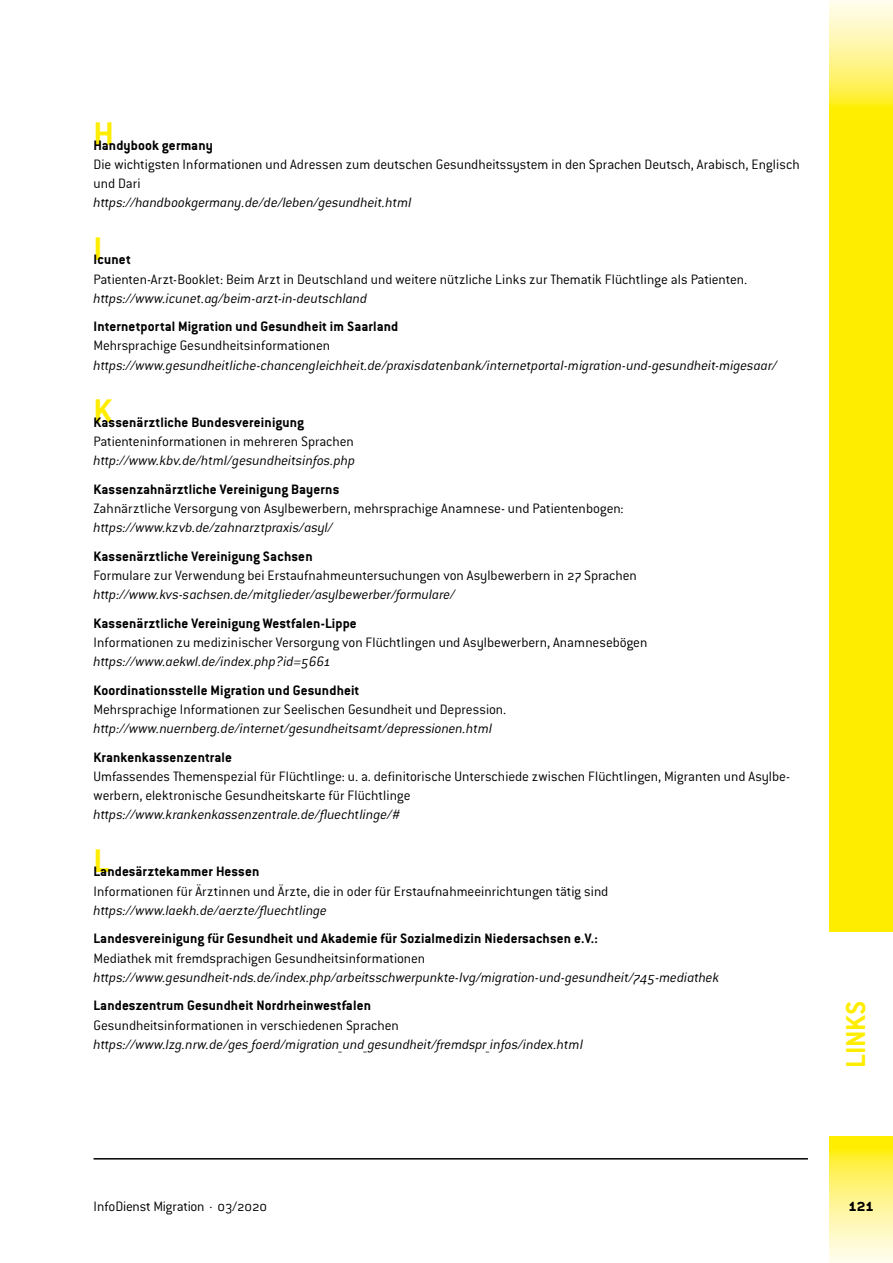
<style>
.page{position:relative;width:893px;height:1263px;background:#fff}
.page>*{position:absolute;margin:0;border:0;box-sizing:border-box;transform-origin:0 0}
.L00_Linksammlung{font:700 36px "Conduit ITC Pro";color:#ffed00}
.t1{font:700 30px "Conduit ITC Pro";letter-spacing:-.005em;color:#ffed00}
.t2{font:700 18px "Conduit ITC Pro";color:#000}
.L00_Linksammlung-2{font:300 15px/19.2px "Conduit ITC Pro";letter-spacing:-.005em;color:#000}
.L00_Linksammlung-3{font:italic 300 15px/19.2px "Conduit ITC Pro";letter-spacing:-.005em;color:#000}
.s1{font-weight:700}
.s2{font-style:italic}
.s3{font-weight:700;font-style:normal}
.s4{font-style:normal}
</style>
<div class="page">
<div style="left:829px;top:119px;width:64px;height:1017px;background:#ffed00"></div>
<svg style="left:829px;top:1136px;width:64px;height:127px;background:#fff483"></svg>
<svg style="left:829px;top:0;width:64px;height:119px;background:#fff484"></svg>
<hr style="left:94px;top:1158px;width:714px;height:1px;background:#000">
<div style="left:829px;top:932px;width:64px;height:204px;background:#fff"></div>
<p class="L00_Linksammlung" style="left:94px;top:113px;width:22px">H</p>
<p class="L00_Linksammlung-2" style="left:94px;top:135px;width:708px"><span class="s1">Handybook germany<br></span>Die wichtigsten Informationen und Adressen zum deutschen Gesundheitssystem in den Sprachen Deutsch, Arabisch, Englisch und Dari<br><span class="s2">https://handbookgermany.de/de/leben/gesundheit.html</span></p>
<p class="L00_Linksammlung" style="left:94px;top:228px;width:10px">I</p>
<p class="L00_Linksammlung-2" style="left:94px;top:250px;width:655px"><span class="s1">Icunet<br></span>Patienten-Arzt-Booklet: Beim Arzt in Deutschland und weitere nützliche Links zur Thematik Flüchtlinge als Patienten. <span class="s2">https://www.icunet.ag/beim-arzt-in-deutschland</span></p>
<p class="L00_Linksammlung-3" style="left:94px;top:317px;width:685px"><span class="s3">Internetportal Migration und Gesundheit im Saarland<br></span><span class="s4">Mehrsprachige Gesundheitsinformationen </span>https://www.gesundheitliche-chancengleichheit.de/praxisdatenbank/internetportal-migration-und-gesundheit-migesaar/</p>
<p class="L00_Linksammlung" style="left:94px;top:390px;width:20px">K</p>
<p class="L00_Linksammlung-3" style="left:94px;top:413px;width:263px"><span class="s3">Kassenärztliche Bundesvereinigung<br></span><span class="s4">Patienteninformationen in mehreren Sprachen </span>http://www.kbv.de/html/gesundheitsinfos.php</p>
<p class="L00_Linksammlung-2" style="left:94px;top:480px;width:532px"><span class="s1">Kassenzahnärztliche Vereinigung Bayerns<br></span>Zahnärztliche Versorgung von Asylbewerbern, mehrsprachige Anamnese- und Patientenbogen: <span class="s2">https://www.kzvb.de/zahnarztpraxis/asyl/</span></p>
<p class="L00_Linksammlung-2" style="left:94px;top:547px;width:545px"><span class="s1">Kassenärztliche Vereinigung Sachsen<br></span>Formulare zur Verwendung bei Erstaufnahmeuntersuchungen von Asylbewerbern in 27 Sprachen <span class="s2">http://www.kvs-sachsen.de/mitglieder/asylbewerber/formulare/</span></p>
<p class="L00_Linksammlung-2" style="left:94px;top:614px;width:555px"><span class="s1">Kassenärztliche Vereinigung Westfalen-Lippe<br></span>Informationen zu medizinischer Versorgung von Flüchtlingen und Asylbewerbern, Anamnesebögen <span class="s2">https://www.aekwl.de/index.php?id=5661</span></p>
<p class="L00_Linksammlung-3" style="left:94px;top:681px;width:414px"><span class="s3">Koordinationsstelle Migration und Gesundheit<br></span><span class="s4">Mehrsprachige Informationen zur Seelischen Gesundheit und Depression. </span>http://www.nuernberg.de/internet/gesundheitsamt/depressionen.html</p>
<p class="L00_Linksammlung-2" style="left:94px;top:747px;width:698px"><span class="s1">Krankenkassenzentrale<br></span>Umfassendes Themenspezial für Flüchtlinge: u. a. definitorische Unterschiede zwischen Flüchtlingen, Migranten und Asylbe&shy;werbern, elektronische Gesundheitskarte für Flüchtlinge<br><span class="s2">https://www.krankenkassenzentrale.de/fluechtlinge/#</span></p>
<p class="L00_Linksammlung" style="left:94px;top:840px;width:18px">L</p>
<p class="L00_Linksammlung-2" style="left:94px;top:862px;width:516px"><span class="s1">Landesärztekammer Hessen<br></span>Informationen für Ärztinnen und Ärzte, die in oder für Erstaufnahmeeinrichtungen tätig sind <span class="s2">https://www.laekh.de/aerzte/fluechtlinge</span></p>
<p class="L00_Linksammlung-3" style="left:94px;top:929px;width:627px"><span class="s3">Landesvereinigung für Gesundheit und Akademie für Sozialmedizin Niedersachsen e.V.:<br></span><span class="s4">Mediathek mit fremdsprachigen Gesundheitsinformationen </span>https://www.gesundheit-nds.de/index.php/arbeitsschwerpunkte-lvg/migration-und-gesundheit/745-mediathek</p>
<p class="L00_Linksammlung-3" style="left:94px;top:996px;width:491px"><span class="s3">Landeszentrum Gesundheit Nordrheinwestfalen<br></span><span class="s4">Gesundheitsinformationen in verschiedenen Sprachen </span>https://www.lzg.nrw.de/ges_foerd/migration_und_gesundheit/fremdspr_infos/index.html</p>
<h2 class="t1" style="left:838px;top:1067px;width:69px;rotate:-90deg">LINKS</h2>
<p class="L00_Linksammlung-2" style="left:94px;top:1197px;width:175px">InfoDienst Migration · 03/2020</p>
<p class="t2" style="left:849px;top:1195px;width:26px">121</p>
</div>
